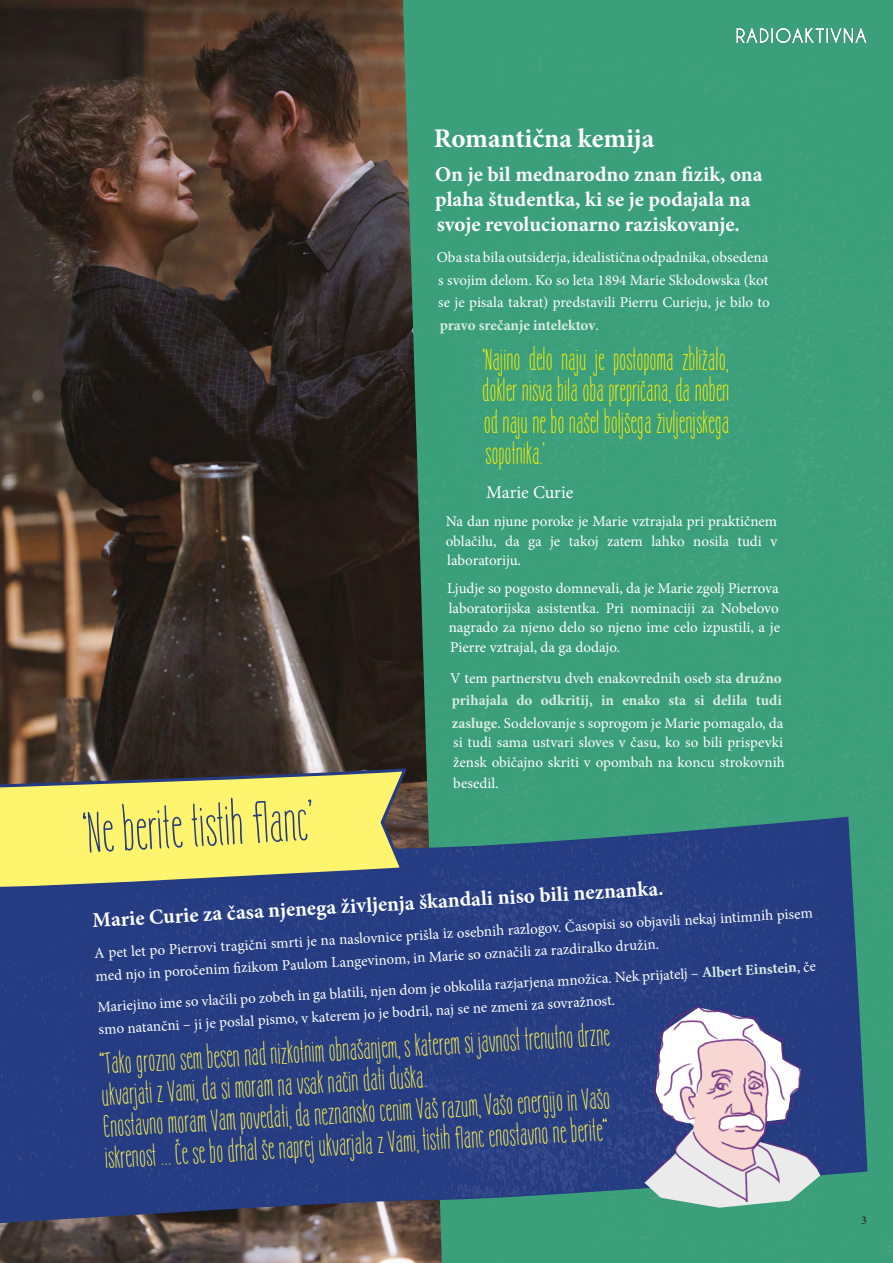
<style>
.page{position:relative;width:893px;height:1263px;background:#fff}
.page>*{position:absolute;margin:0;border:0;box-sizing:border-box;transform-origin:0 0}
.Subheading{font:700 51px "HAPPYCLOUDW04";color:#253c82}
.t1{font:700 27px/31.5px "HAPPYCLOUDW04";color:#fff34f}
.t2{font:700 27px/31.5px "HAPPYCLOUDW04";color:#fff101;text-align:justify}
.Subheading_on_dark{font:700 27px "Minion Pro";letter-spacing:-.005em;color:#fff}
.Sub-sub_on_dark{font:700 21px/25.2px "Minion Pro";color:#fff}
.Quote_Author_on_dark{font:18px "Minion Pro";color:#fff}
.Body_on_dark{font:15px/19.5px "Minion Pro";color:#fff;text-align:justify}
.t3{font:12px "Minion Pro";color:#231f20}
.s1{font-weight:700;color:#d8ece4}
</style>
<div class="page">
<img style="left:0;top:0;width:403px;height:766px">
<div style="left:403px;top:0;width:490px;height:1263px;background:#3b9f7b"></div>
<svg style="left:0;top:817px;width:868px;height:441px;background:#2e4b7f"></svg>
<svg style="left:0;top:766px;width:409px;height:125px;background:#ccc569"></svg>
<img style="left:642px;top:1156px;width:2px;height:28px">
<svg style="left:644px;top:1007px;width:176px;height:201px;background:#a2a3bb"></svg>
<img style="left:693px;top:1068px;width:1px;height:17px">
<img style="left:662px;top:1063px;width:31px;height:34px">
<img style="left:769px;top:1064px;width:18px;height:36px">
<img style="left:672px;top:1020px;width:47px;height:20px">
<img style="left:742px;top:1023px;width:12px;height:21px">
<img style="left:736px;top:26px;width:131px;height:19px">
<p class="Subheading" style="left:82px;top:799px;width:232px;rotate:-3deg">‘Ne berite tistih fl anc’</p>
<p class="Subheading_on_dark" style="left:434px;top:120px;width:222px">Romantična kemija</p>
<p class="Sub-sub_on_dark" style="left:435px;top:161px;width:329px">On je bil mednarodno znan fizik, ona plaha študentka, ki se je podajala na svoje revolucionarno raziskovanje.</p>
<p class="Body_on_dark" style="left:437px;top:246px;width:335px;line-height:22.5px">Oba sta bila outsiderja, idealistična odpadnika, obsedena s svojim delom. Ko so leta 1894 Marie Skłodowska (kot se je pisala takrat) predstavili Pierru Curieju, je bilo to <span class="s1">pravo srečanje intelektov</span>.</p>
<p class="t2" style="left:483px;top:345px;width:249px">‘Najino delo naju je postopoma zbližalo, dokler nisva bila oba prepričana, da noben od naju ne bo našel boljšega življenjskega sopotnika.’</p>
<p class="Quote_Author_on_dark" style="left:486px;top:481px;width:89px">Marie Curie</p>
<p class="Body_on_dark" style="left:446px;top:512px;width:333px">Na dan njune poroke je Marie vztrajala pri praktičnem oblačilu, da ga je takoj zatem lahko nosila tudi v laboratoriju.</p>
<p class="Body_on_dark" style="left:447px;top:579px;width:334px">Ljudje so pogosto domnevali, da je Marie zgolj Pierrova laboratorijska asistentka. Pri nominaciji za Nobelovo nagrado za njeno delo so njeno ime celo izpustili, a je Pierre vztrajal, da ga dodajo.</p>
<p class="Body_on_dark" style="left:450px;top:667px;width:334px;line-height:22.5px">V tem partnerstvu dveh enakovrednih oseb sta <span class="s1">družno prihajala do odkritij, in enako sta si delila tudi zasluge</span>. Sodelovanje s soprogom je Marie pomagalo, da</p>
<p class="Body_on_dark" style="left:453px;top:733px;width:333px">si tudi sama ustvari sloves v času, ko so bili prispevki žensk običajno skriti v opombah na koncu strokovnih</p>
<p class="Body_on_dark" style="left:453px;top:773px;width:47px">besedil.</p>
<p class="Sub-sub_on_dark" style="left:92px;top:906px;width:573px;rotate:-3deg">Marie Curie za časa njenega življenja škandali niso bili neznanka.</p>
<p class="Body_on_dark" style="left:94px;top:940px;width:721px;line-height:22.8px;rotate:-3deg">A pet let po Pierrovi tragični smrti je na naslovnice prišla iz osebnih razlogov. Časopisi so objavili nekaj intimnih pisem med njo in poročenim fi zikom Paulom Langevinom, in Marie so označili za razdiralko družin.</p>
<p class="Body_on_dark" style="left:97px;top:994px;width:721px;line-height:22.8px;rotate:-3deg">Mariejino ime so vlačili po zobeh in ga blatili, njen dom je obkolila razjarjena množica. Nek prijatelj – <span class="s1">Albert Einstein</span>, če smo natančni – ji je poslal pismo, v katerem jo je bodril, naj se ne zmeni za sovražnost.</p>
<p class="t1" style="left:100px;top:1048px;width:512px;rotate:-3deg">“Tako grozno sem besen nad nizkotnim obnašanjem, s katerem si javnost trenutno drzne ukvarjati z Vami, da si moram na vsak način dati duška.<br>Enostavno moram Vam povedati, da neznansko cenim Vaš razum, Vašo energijo in Vašo iskrenost … Če se bo drhal še naprej ukvarjala z Vami, tistih fl anc enostavno ne berite“</p>
<p class="t3" style="left:861px;top:1212px;width:7px">3</p>
</div>
